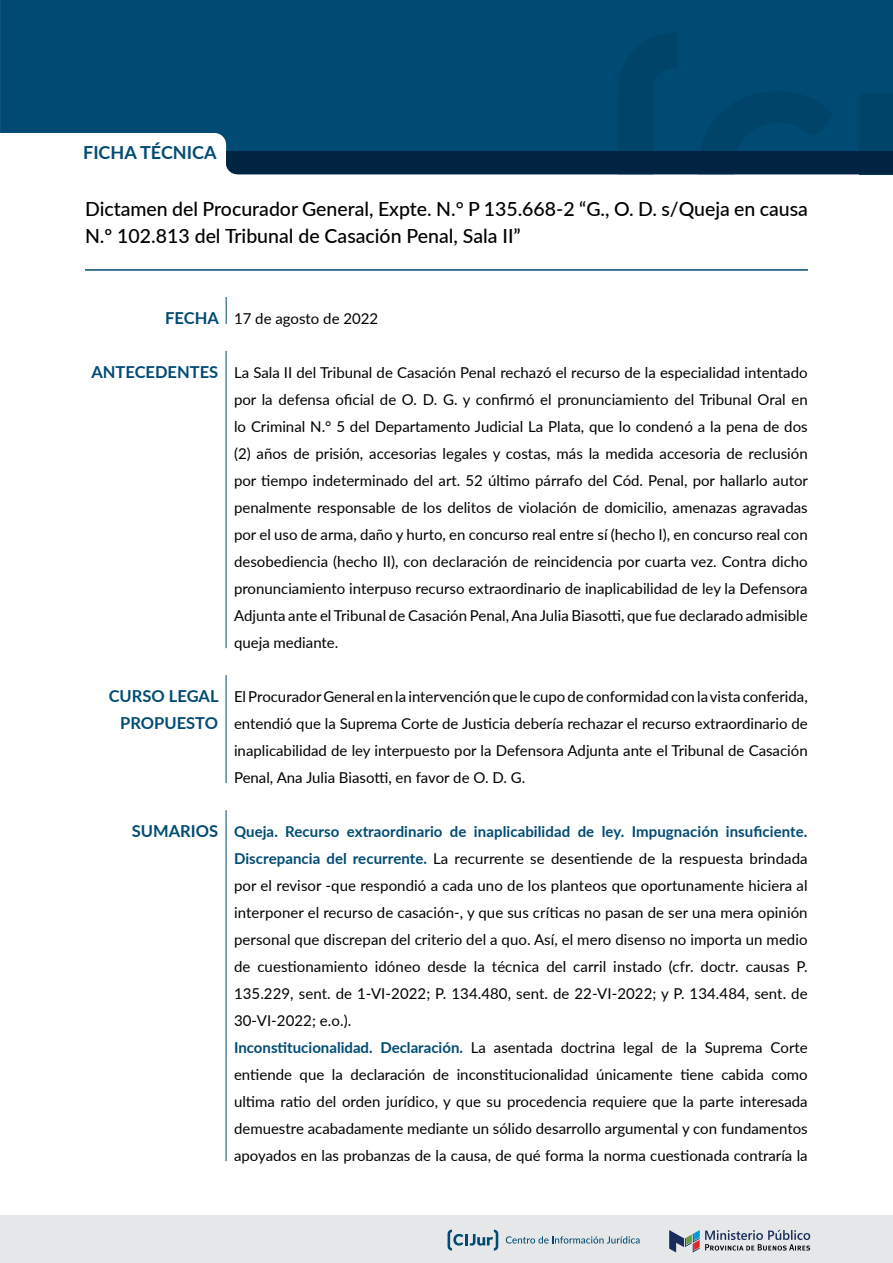
<style>
.page{position:relative;width:893px;height:1263px;background:#fff}
.page>*{position:absolute;margin:0;border:0;box-sizing:border-box;transform-origin:0 0}
.t1{font:500 19.5px/27px "Lato";color:#000}
.t2{font:700 18px "Lato";color:#004b74}
.t3{font:700 16.5px/27px "Lato";color:#004b74;text-align:right}
.t4{font:15px/27px "Lato";color:#000;text-align:justify}
.s1{font-weight:700;color:#004b74}
</style>
<div class="page">
<div style="left:0;top:1215px;width:893px;height:48px;background:#e6e7e8"></div>
<svg style="left:669px;top:1230px;width:141px;height:22px"></svg>
<svg style="left:506px;top:1236px;width:133px;height:7px"></svg>
<svg style="left:448px;top:1229px;width:50px;height:21px"></svg>
<div style="left:0;top:0;width:893px;height:143px;background:#004b74"></div>
<svg style="left:226px;top:32px;width:667px;height:142px;background:#00446b"></svg>
<hr style="left:85px;top:269px;width:723px;height:2px;background:#004b74">
<svg style="left:226px;top:297px;width:1px;height:27px"></svg>
<hr style="left:226px;top:351px;width:1px;height:297px;background:#004b74">
<hr style="left:226px;top:675px;width:1px;height:108px;background:#004b74">
<hr style="left:226px;top:810px;width:1px;height:351px;background:#004b74">
<p class="t2" style="left:83px;top:139px;width:135px">FICHA TÉCNICA</p>
<h1 class="t1" style="left:85px;top:195px;width:724px">Dictamen del Procurador General, Expte. N.° P 135.668-2 “G., O. D. s/Queja en causa<br>N.º 102.813 del Tribunal de Casación Penal, Sala II”</h1>
<p class="t3" style="left:165px;top:304px;width:55px">FECHA</p>
<p class="t4" style="left:234px;top:304px;width:146px">17 de agosto de 2022</p>
<p class="t3" style="left:91px;top:358px;width:128px">ANTECEDENTES</p>
<p class="t4" style="left:234px;top:358px;width:575px">La Sala II del Tribunal de Casación Penal rechazó el recurso de la especialidad intentado por la defensa oficial de O. D. G. y confirmó el pronunciamiento del Tribunal Oral en lo Criminal N.° 5 del Departamento Judicial La Plata, que lo condenó a la pena de dos (2) años de prisión, accesorias legales y costas, más la medida accesoria de reclusión por tiempo indeterminado del art. 52 último párrafo del Cód. Penal, por hallarlo autor penalmente responsable de los delitos de violación de domicilio, amenazas agravadas por el uso de arma, daño y hurto, en concurso real entre sí (hecho I), en concurso real con desobediencia (hecho II), con declaración de reincidencia por cuarta vez. Contra dicho pronunciamiento interpuso recurso extraordinario de inaplicabilidad de ley la Defensora Adjunta ante el Tribunal de Casación Penal, Ana Julia Biasotti, que fue declarado admisible queja mediante.</p>
<p class="t3" style="left:109px;top:682px;width:111px">CURSO LEGAL<br>PROPUESTO</p>
<p class="t4" style="left:234px;top:682px;width:575px">El Procurador General en la intervención que le cupo de conformidad con la vista conferida, entendió que la Suprema Corte de Justicia debería rechazar el recurso extraordinario de inaplicabilidad de ley interpuesto por la Defensora Adjunta ante el Tribunal de Casación Penal, Ana Julia Biasotti, en favor de O. D. G.</p>
<p class="t3" style="left:132px;top:817px;width:88px">SUMARIOS</p>
<p class="t4" style="left:234px;top:817px;width:575px;text-align:left"><span class="s1">Queja. Recurso extraordinario de inaplicabilidad de ley. Impugnación insuficiente.<br>Discrepancia del recurrente.</span> La recurrente se desentiende de la respuesta brindada por el revisor -que respondió a cada uno de los planteos que oportunamente hiciera al interponer el recurso de casación-, y que sus críticas no pasan de ser una mera opinión personal que discrepan del criterio del a quo. Así, el mero disenso no importa un medio de cuestionamiento idóneo desde la técnica del carril instado (cfr. doctr. causas P.<br>135.229, sent. de 1-VI-2022; P. 134.480, sent. de 22-VI-2022; y P. 134.484, sent. de 30-VI-2022; e.o.).<br><span class="s1">Inconstitucionalidad. Declaración.</span> La asentada doctrina legal de la Suprema Corte entiende que la declaración de inconstitucionalidad únicamente tiene cabida como ultima ratio del orden jurídico, y que su procedencia requiere que la parte interesada demuestre acabadamente mediante un sólido desarrollo argumental y con fundamentos apoyados en las probanzas de la causa, de qué forma la norma cuestionada contraría la</p>
</div>
